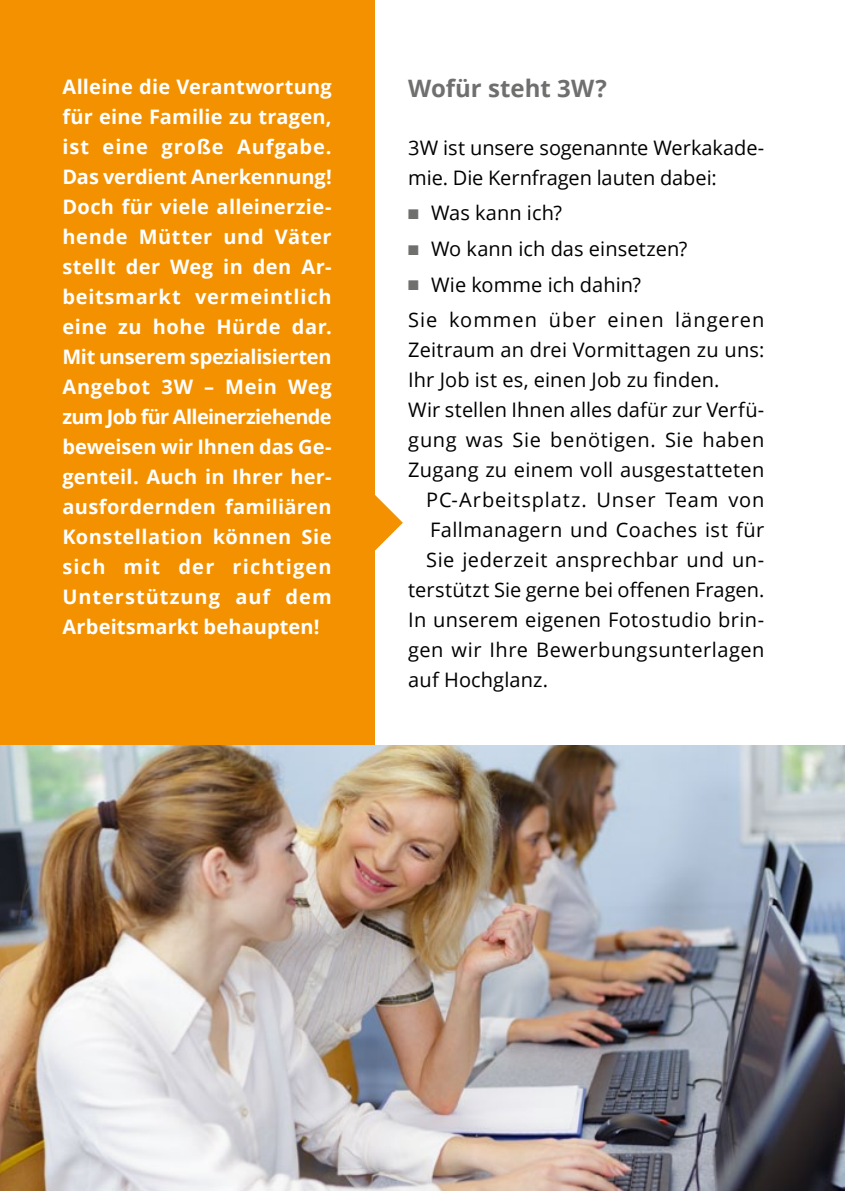
<style>
.page{position:relative;width:845px;height:1191px;background:#fff}
.page>*{position:absolute;margin:0;border:0;box-sizing:border-box;transform-origin:0 0}
.t1{font:700 24px "Open Sans";color:#6f6f6e}
.t2{font:700 20px/30px "Open Sans";letter-spacing:.035em;color:#fff;text-align:justify}
.t3{font:20px "Open Sans";letter-spacing:.015em;color:#000}
.t4{font:20px/30px "Open Sans";letter-spacing:-.005em;color:#000}
.t5{font:20px/35.6px "Open Sans";letter-spacing:.05em;color:#000}
.t6{font:20px "Open Sans";letter-spacing:.04em;color:#000}
.s1{color:#6f6f6e}
</style>
<div class="page">
<div style="left:0;top:0;width:374px;height:1191px;background:#f39100"></div>
<svg style="left:374px;top:494px;width:29px;height:57px"></svg>
<img style="left:0;top:746px;width:845px;height:445px">
<p class="t2" style="left:62px;top:71px;width:271px">Alleine die Verantwortung für eine Familie zu tragen, ist eine große Aufgabe.<br>Das verdient Anerkennung!<br>Doch für viele alleinerzie&shy;hende Mütter und Väter stellt der Weg in den Ar&shy;beitsmarkt vermeintlich eine zu hohe Hürde dar.<br>Mit unserem spezialisierten Angebot 3W – Mein Weg zum Job für Alleinerziehende beweisen wir Ihnen das Ge&shy;genteil. Auch in Ihrer her&shy;ausfordernden familiären Konstellation können Sie sich mit der richtigen Unterstützung auf dem Arbeitsmarkt behaupten!</p>
<p class="t1" style="left:408px;top:71px;width:200px">Wofür steht 3W?</p>
<p class="t4" style="left:408px;top:132px;width:358px">3W ist unsere sogenannte Werkakade&shy;mie. Die Kernfragen lauten dabei:</p>
<p class="t3" style="left:408px;top:199px;width:155px"><span class="s1">■</span> Was kann ich?</p>
<p class="t3" style="left:408px;top:235px;width:281px"><span class="s1">■</span> Wo kann ich das einsetzen?</p>
<p class="t5" style="left:408px;top:266px;width:358px"><span class="s1">■</span> Wie komme ich dahin?<br>Sie kommen über einen längeren</p>
<p class="t3" style="left:408px;top:336px;width:358px">Zeitraum an drei Vormittagen zu uns:</p>
<p class="t3" style="left:408px;top:366px;width:313px">Ihr Job ist es, einen Job zu finden.</p>
<p class="t3" style="left:408px;top:396px;width:357px">Wir stellen Ihnen alles dafür zur Verfü-</p>
<p class="t3" style="left:408px;top:426px;width:358px">gung was Sie benötigen. Sie haben</p>
<p class="t3" style="left:408px;top:456px;width:357px">Zugang zu einem voll ausgestatteten</p>
<p class="t6" style="left:426px;top:486px;width:339px">PC-Arbeitsplatz. Unser Team von</p>
<p class="t3" style="left:430px;top:516px;width:336px">Fallmanagern und Coaches ist für</p>
<p class="t3" style="left:426px;top:546px;width:339px">Sie jederzeit ansprechbar und un-</p>
<p class="t3" style="left:408px;top:576px;width:358px">terstützt Sie gerne bei offenen Fragen.</p>
<p class="t3" style="left:408px;top:606px;width:357px">In unserem eigenen Fotostudio brin-</p>
<p class="t3" style="left:408px;top:636px;width:357px">gen wir Ihre Bewerbungsunterlagen</p>
<p class="t3" style="left:408px;top:666px;width:141px">auf Hochglanz.</p>
</div>
